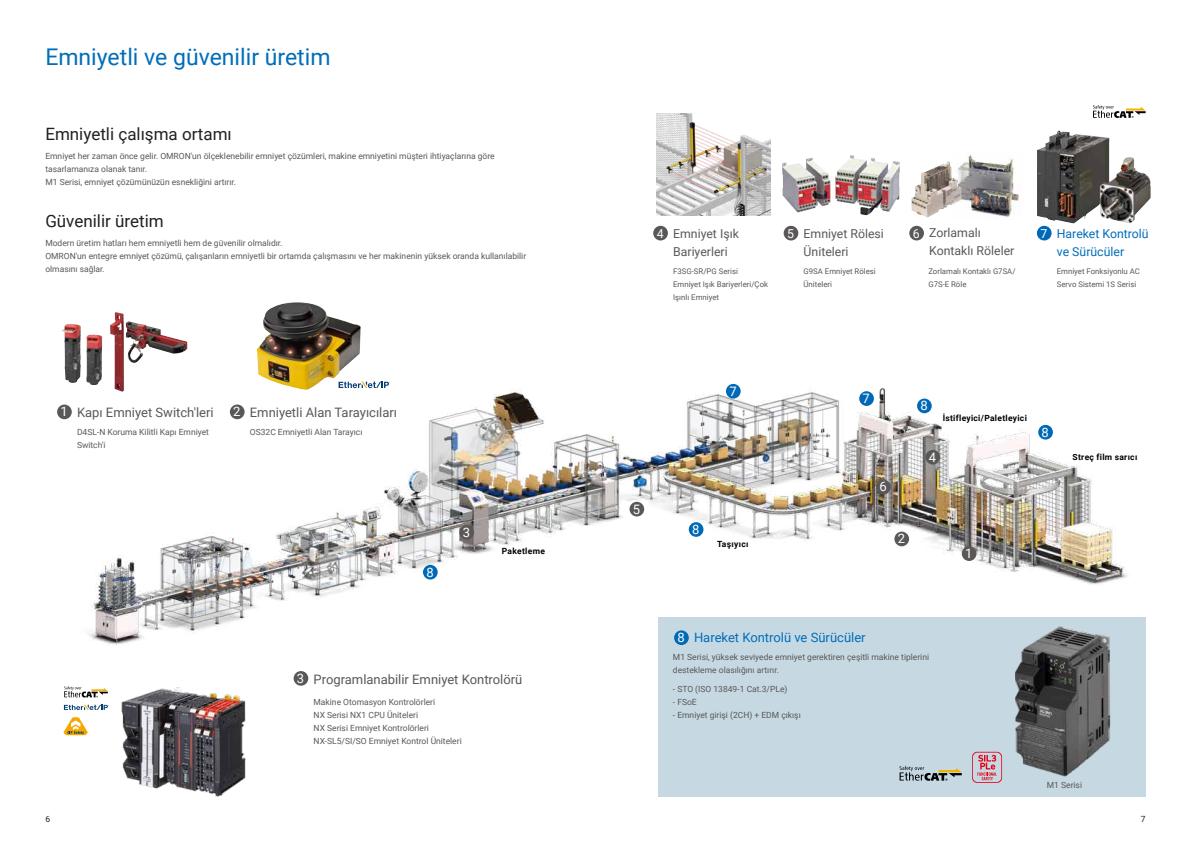
<style>
.page{position:relative;width:1191px;height:842px;background:#fff}
.page>*{position:absolute;margin:0;border:0;box-sizing:border-box;transform-origin:0 0}
.t1{font:23px "Roboto";color:#006dba}
.t2{font:17px "Roboto";color:#232120}
.t3{font:13px "Roboto";color:#5a5757}
.t4{font:13px "Roboto";color:#006dba}
.t5{font:13px "Roboto";color:#fff}
.t6{font:12.3px/18px "Roboto";color:#5a5757}
.t7{font:12.3px/18px "Roboto";color:#006dba}
.t8{font:12.3px "Roboto";color:#fff}
.t9{font:8.5px/13px "Roboto";color:#5a5757}
.t10{font:700 8.5px "Roboto";letter-spacing:.035em;color:#000}
.t11{font:8.5px "Roboto";color:#232120}
.t12{font:7.8px/13px "Roboto";color:#5a5757}
.s1{color:#fff}
</style>
<div class="page">
<img style="left:58px;top:381px;width:1088px;height:290px">
<div style="left:658px;top:617px;width:487px;height:180px;background:#c6d9e3"></div>
<img style="left:257px;top:302px;width:103px;height:88px">
<div style="left:108px;top:310px;width:82px;height:83px;background:#fff"></div>
<img style="left:110px;top:312px;width:62px;height:80px">
<svg style="left:60px;top:334px;width:45px;height:56px"></svg>
<img style="left:61px;top:324px;width:20px;height:59px">
<img style="left:657px;top:113px;width:113px;height:103px">
<img style="left:100px;top:687px;width:146px;height:110px">
<img style="left:961px;top:155px;width:59px;height:62px">
<img style="left:911px;top:161px;width:50px;height:57px">
<div style="left:961px;top:546px;width:15px;height:15px;background:#5a5757;border-radius:50%"></div>
<div style="left:894px;top:532px;width:15px;height:14px;background:#5a5757;border-radius:50%"></div>
<div style="left:57px;top:405px;width:15px;height:14px;background:#5a5757;border-radius:50%"></div>
<div style="left:230px;top:404px;width:15px;height:15px;background:#5a5757;border-radius:50%"></div>
<div style="left:459px;top:525px;width:15px;height:15px;background:#5a5757;border-radius:50%"></div>
<div style="left:294px;top:671px;width:14px;height:15px;background:#5a5757;border-radius:50%"></div>
<div style="left:653px;top:226px;width:15px;height:14px;background:#5a5757;border-radius:50%"></div>
<div style="left:925px;top:450px;width:15px;height:14px;background:#5a5757;border-radius:50%"></div>
<div style="left:783px;top:226px;width:15px;height:14px;background:#5a5757;border-radius:50%"></div>
<div style="left:909px;top:226px;width:15px;height:14px;background:#5a5757;border-radius:50%"></div>
<div style="left:876px;top:480px;width:15px;height:14px;background:#5a5757;border-radius:50%"></div>
<div style="left:1037px;top:226px;width:14px;height:14px;background:#0069b7;border-radius:50%"></div>
<div style="left:859px;top:391px;width:15px;height:15px;background:#0069b7;border-radius:50%"></div>
<div style="left:726px;top:384px;width:14px;height:15px;background:#0069b7;border-radius:50%"></div>
<div style="left:423px;top:565px;width:15px;height:14px;background:#0069b7;border-radius:50%"></div>
<div style="left:674px;top:630px;width:15px;height:15px;background:#0069b7;border-radius:50%"></div>
<img style="left:1045px;top:131px;width:13px;height:16px">
<img style="left:1015px;top:626px;width:96px;height:151px">
<svg style="left:972px;top:752px;width:30px;height:31px"></svg>
<div style="left:917px;top:399px;width:14px;height:14px;background:#0069b7;border-radius:50%"></div>
<div style="left:1038px;top:425px;width:15px;height:15px;background:#0069b7;border-radius:50%"></div>
<div style="left:689px;top:522px;width:14px;height:15px;background:#0069b7;border-radius:50%"></div>
<svg style="left:64px;top:686px;width:44px;height:11px"></svg>
<svg style="left:1093px;top:105px;width:52px;height:13px"></svg>
<svg style="left:899px;top:766px;width:62px;height:15px"></svg>
<svg style="left:63px;top:717px;width:25px;height:18px"></svg>
<div style="left:629px;top:502px;width:15px;height:14px;background:#5a5757;border-radius:50%"></div>
<svg style="left:64px;top:705px;width:45px;height:5px"></svg>
<svg style="left:338px;top:382px;width:52px;height:6px"></svg>
<img style="left:782px;top:155px;width:117px;height:60px">
<h1 class="t1" style="left:45px;top:41px;width:287px">Emniyetli ve güvenilir üretim</h1>
<h2 class="t2" style="left:45px;top:122px;width:188px">Emniyetli çalışma ortamı</h2>
<p class="t9" style="left:45px;top:149px;width:451px">Emniyet her zaman önce gelir. OMRON'un ölçeklenebilir emniyet çözümleri, makine emniyetini müşteri ihtiyaçlarına göre tasarlamanıza olanak tanır.<br>M1 Serisi, emniyet çözümünüzün esnekliğini artırır.</p>
<h2 class="t2" style="left:45px;top:209px;width:120px">Güvenilir üretim</h2>
<p class="t9" style="left:45px;top:236px;width:482px">Modern üretim hatları hem emniyetli hem de güvenilir olmalıdır.<br>OMRON'un entegre emniyet çözümü, çalışanların emniyetli bir ortamda çalışmasını ve her makinenin yüksek oranda kullanılabilir olmasını sağlar.</p>
<h3 class="t3" style="left:77px;top:403px;width:138px">Kapı Emniyet Switch'leri</h3>
<p class="t9" style="left:77px;top:425px;width:134px">D4SL-N Koruma Kilitli Kapı Emniyet<br>Switch'i</p>
<p class="t9" style="left:250px;top:425px;width:114px">OS32C Emniyetli Alan Tarayıcı</p>
<h3 class="t3" style="left:250px;top:403px;width:149px">Emniyetli Alan Tarayıcıları</h3>
<h3 class="t5" style="left:60px;top:403px;width:9px">1</h3>
<h3 class="t5" style="left:233px;top:403px;width:9px">2</h3>
<h3 class="t5" style="left:426px;top:563px;width:9px">8</h3>
<h3 class="t5" style="left:463px;top:523px;width:9px">3</h3>
<p class="t10" style="left:502px;top:545px;width:44px">Paketleme</p>
<h3 class="t5" style="left:297px;top:669px;width:9px">3</h3>
<h3 class="t3" style="left:313px;top:670px;width:210px">Programlanabilir Emniyet Kontrolörü</h3>
<p class="t9" style="left:313px;top:695px;width:150px">Makine Otomasyon Kontrolörleri<br>NX Serisi NX1 CPU Üniteleri<br>NX Serisi Emniyet Kontrolörleri NX-SL5/SI/SO Emniyet Kontrol Üniteleri</p>
<h3 class="t8" style="left:657px;top:225px;width:8px">4</h3>
<h3 class="t6" style="left:929px;top:223px;width:87px">Zorlamalı<br>Kontaklı Röleler</h3>
<h3 class="t6" style="left:803px;top:224px;width:82px">Emniyet Rölesi<br>Üniteleri</h3>
<p class="t12" style="left:803px;top:264px;width:74px">G9SA Emniyet Rölesi<br>Üniteleri</p>
<p class="t12" style="left:1056px;top:264px;width:85px">Emniyet Fonksiyonlu AC<br>Servo Sistemi 1S Serisi</p>
<h3 class="t6" style="left:673px;top:224px;width:67px">Emniyet Işık<br>Bariyerleri</h3>
<p class="t12" style="left:673px;top:264px;width:96px">F3SG-SR/PG Serisi<br>Emniyet Işık Bariyerleri/Çok<br>Işınlı Emniyet</p>
<p class="t12" style="left:928px;top:264px;width:89px">Zorlamalı Kontaklı G7SA/<br>G7S-E Röle</p>
<h3 class="t7" style="left:1056px;top:224px;width:93px">Hareket Kontrolü ve Sürücüler</h3>
<h3 class="t8" style="left:787px;top:225px;width:8px">5</h3>
<h3 class="t8" style="left:913px;top:225px;width:8px">6</h3>
<h3 class="t8" style="left:1040px;top:225px;width:8px">7</h3>
<h3 class="t5" style="left:633px;top:500px;width:9px">5</h3>
<h3 class="t5" style="left:729px;top:382px;width:9px">7</h3>
<h3 class="t5" style="left:692px;top:520px;width:9px">8</h3>
<p class="t10" style="left:717px;top:538px;width:33px">Taşıyıcı</p>
<h3 class="t5" style="left:862px;top:389px;width:9px">7</h3>
<h3 class="t5" style="left:879px;top:478px;width:9px">6</h3>
<h3 class="t5" style="left:920px;top:397px;width:9px">8</h3>
<p class="t10" style="left:942px;top:411px;width:86px">İstifleyici/Paletleyici</p>
<h3 class="t5" style="left:928px;top:448px;width:9px">4</h3>
<h3 class="t5" style="left:1041px;top:423px;width:9px">8</h3>
<h3 class="t5" style="left:897px;top:530px;width:9px">2</h3>
<h3 class="t5" style="left:965px;top:544px;width:9px">1</h3>
<p class="t10" style="left:1072px;top:451px;width:66px">Streç film sarıcı</p>
<h3 class="t4" style="left:677px;top:628px;width:190px"><span class="s1">8</span> Hareket Kontrolü ve Sürücüler</h3>
<p class="t9" style="left:673px;top:650px;width:258px">M1 Serisi, yüksek seviyede emniyet gerektiren çeşitli makine tiplerini destekleme olasılığını artırır.</p>
<p class="t9" style="left:673px;top:682px;width:116px">- STO (ISO 13849-1 Cat.3/PLe)</p>
<p class="t9" style="left:673px;top:695px;width:25px">- FSoE</p>
<p class="t9" style="left:673px;top:708px;width:129px">- Emniyet girişi (2CH) + EDM çıkışı</p>
<p class="t9" style="left:1046px;top:778px;width:37px">M1 Serisi</p>
<p class="t11" style="left:45px;top:813px;width:6px">6</p>
<p class="t11" style="left:1140px;top:813px;width:6px">7</p>
</div>
